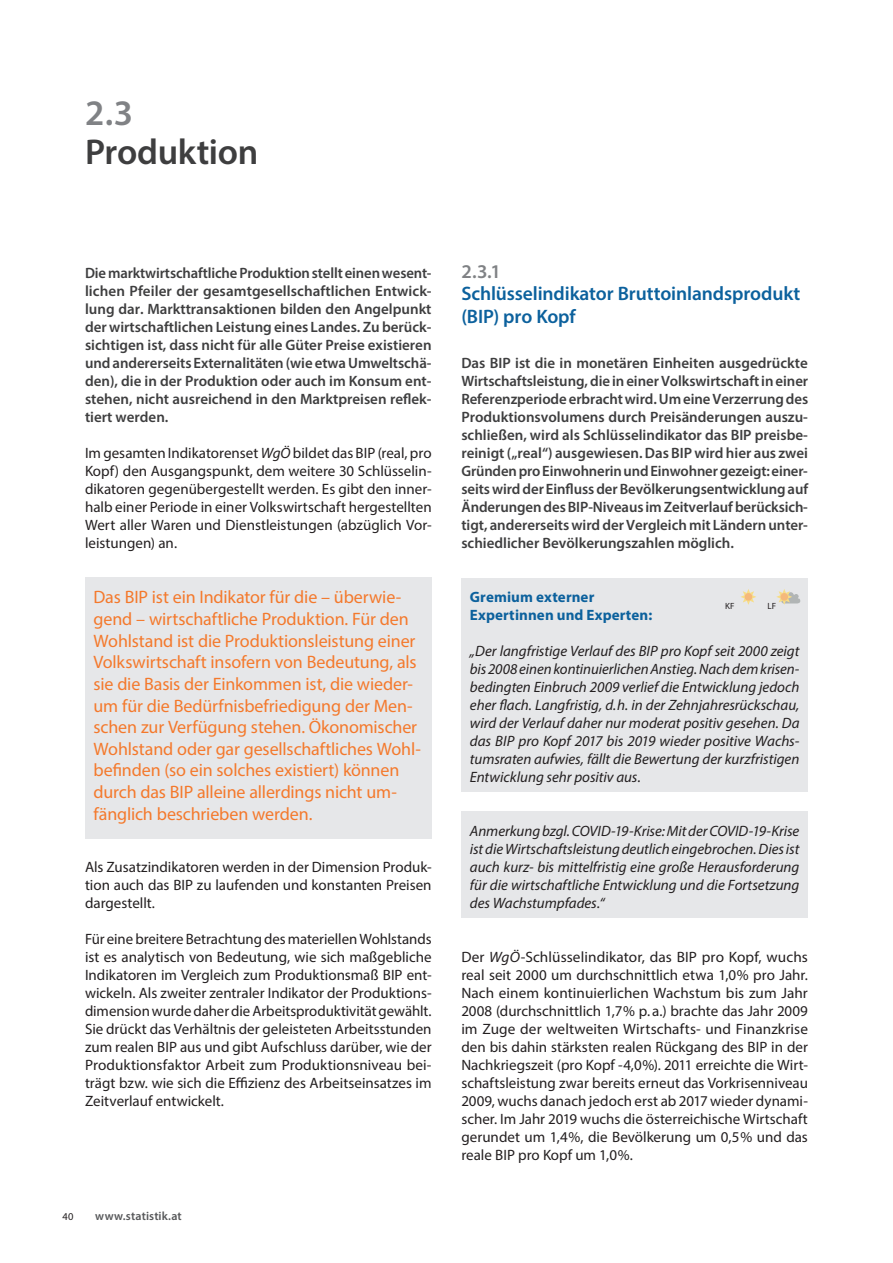
<style>
.page{position:relative;width:893px;height:1263px;background:#fff}
.page>*{position:absolute;margin:0;border:0;box-sizing:border-box;transform-origin:0 0}
.t1{font:600 36px/39px "Myriad Pro";letter-spacing:-.01em;color:#3e3e3f}
.t2{font:600 19.5px/22.5px "Myriad Pro";letter-spacing:-.005em;color:#0c619d}
.Highlight_Schmuckfar{font:18px/21.6px "Myriad Pro";letter-spacing:-.005em;color:#f4792c}
.Fließtext_10pt{font:15px/18px "Myriad Pro";color:#231f20;text-align:justify}
.Vorspann{font:600 15px/18px "Myriad Pro";color:#3e3e3f;text-align:justify}
.Box_Text{font:italic 15px/18px "Myriad Pro";color:#231f20;text-align:justify}
.Box_Überschrift{font:700 15px/18px "Myriad Pro";letter-spacing:.01em;color:#0c619d}
.t3{font:600 12px "Myriad Pro";letter-spacing:.01em;color:#57585a}
.t4{font:10.5px "Myriad Pro";color:#231f20}
.KF_und_LF{font:9px "Myriad Pro";color:#231f20}
.s1{color:#808285}
.s2{font-style:italic}
</style>
<div class="page">
<div style="left:85px;top:577px;width:347px;height:262px;background:#e6e7e9"></div>
<div style="left:461px;top:578px;width:347px;height:75px;background:#e6e7e9"></div>
<div style="left:461px;top:632px;width:347px;height:160px;background:#e6e7e9"></div>
<div style="left:461px;top:812px;width:347px;height:106px;background:#e6e7e9"></div>
<svg style="left:740px;top:589px;width:16px;height:16px"></svg>
<div style="left:745px;top:593px;width:7px;height:8px;background:#f5b97b;border-radius:50%"></div>
<svg style="left:776px;top:589px;width:24px;height:16px"></svg>
<div style="left:780px;top:593px;width:8px;height:8px;background:#f5b97b;border-radius:50%"></div>
<p class="t1" style="left:85px;top:92px;width:175px"><span class="s1">2.3<br></span>Produktion</p>
<p class="Vorspann" style="left:85px;top:263px;width:348px">Die marktwirtschaftliche Produktion stellt einen wesent‑ lichen Pfeiler der gesamtgesellschaftlichen Entwick‑ lung dar. Markttransaktionen bilden den Angelpunkt der wirtschaftlichen Leistung eines Landes. Zu berück‑ sichtigen ist, dass nicht für alle Güter Preise existieren und andererseits Externalitäten (wie etwa Umweltschä‑ den), die in der Produktion oder auch im Konsum ent‑ stehen, nicht ausreichend in den Marktpreisen reflek‑ tiert werden.</p>
<p class="Fließtext_10pt" style="left:85px;top:444px;width:348px">Im gesamten Indikatorenset <span class="s2">WgÖ</span> bildet das BIP (real, pro Kopf) den Ausgangspunkt, dem weitere 30 Schlüsselin&shy;dikatoren gegenübergestellt werden. Es gibt den inner&shy;halb einer Periode in einer Volkswirtschaft hergestellten Wert aller Waren und Dienstleistungen (abzüglich Vor&shy;leistungen) an.</p>
<p class="Highlight_Schmuckfar" style="left:94px;top:586px;width:329px">Das BIP ist ein Indikator für die – überwie&shy;gend – wirtschaftliche Produktion. Für den Wohlstand ist die Produktionsleistung einer Volkswirtschaft insofern von Bedeutung, als sie die Basis der Einkommen ist, die wieder&shy;um für die Bedürfnisbefriedigung der Men&shy;schen zur Verfügung stehen. Ökonomischer Wohlstand oder gar gesellschaftliches Wohl&shy;befinden (so ein solches existiert) können durch das BIP alleine allerdings nicht um&shy;fänglich beschrieben werden.</p>
<p class="Fließtext_10pt" style="left:85px;top:858px;width:348px">Als Zusatzindikatoren werden in der Dimension Produk&shy;tion auch das BIP zu laufenden und konstanten Preisen dargestellt.</p>
<p class="Fließtext_10pt" style="left:85px;top:930px;width:348px">Für eine breitere Betrachtung des materiellen Wohlstands ist es analytisch von Bedeutung, wie sich maßgebliche Indikatoren im Vergleich zum Produktionsmaß BIP ent&shy;wickeln. Als zweiter zentraler Indikator der Produktions&shy;dimension wurde daher die Arbeitsproduktivität gewählt.<br>Sie drückt das Verhältnis der geleisteten Arbeitsstunden zum realen BIP aus und gibt Aufschluss darüber, wie der Produktionsfaktor Arbeit zum Produktionsniveau bei&shy;trägt bzw. wie sich die Effizienz des Arbeitseinsatzes im Zeitverlauf entwickelt.</p>
<p class="t4" style="left:63px;top:1210px;width:13px">40</p>
<p class="t3" style="left:95px;top:1209px;width:88px">www.statistik.at</p>
<p class="t2" style="left:461px;top:260px;width:341px"><span class="s1">2.3.1<br></span>Schlüsselindikator Bruttoinlandsprodukt (BIP) pro Kopf</p>
<p class="Vorspann" style="left:461px;top:353px;width:348px">Das BIP ist die in monetären Einheiten ausgedrückte Wirtschaftsleistung, die in einer Volkswirtschaft in einer Referenzperiode erbracht wird. Um eine Verzerrung des Produktionsvolumens durch Preisänderungen auszu‑ schließen, wird als Schlüsselindikator das BIP preisbe‑ reinigt („real“) ausgewiesen. Das BIP wird hier aus zwei Gründen pro Einwohnerin und Einwohner gezeigt: einer‑ seits wird der Einfluss der Bevölkerungsentwicklung auf Änderungen des BIP-Niveaus im Zeitverlauf berücksich‑ tigt, andererseits wird der Vergleich mit Ländern unter‑ schiedlicher Bevölkerungszahlen möglich.</p>
<p class="Box_Überschrift" style="left:470px;top:587px;width:184px">Gremium externer<br>Expertinnen und Experten:</p>
<p class="Box_Text" style="left:470px;top:642px;width:331px">„Der langfristige Verlauf des BIP pro Kopf seit 2000 zeigt bis 2008 einen kontinuierlichen Anstieg. Nach dem krisen&shy;bedingten Einbruch 2 009 verlief die Entwicklung jedoch eher flach. Langfristig, d.h. in der Zehnjahresrückschau, wird der Verlauf daher nur moderat positiv gesehen. Da das BIP pro Kopf 2017 bis 2019 wieder positive Wachs&shy;tumsraten aufwies, fällt die Bewertung der kurzfristigen Entwicklung sehr positiv aus.</p>
<p class="KF_und_LF" style="left:725px;top:600px;width:11px">KF</p>
<p class="KF_und_LF" style="left:767px;top:600px;width:10px">LF</p>
<p class="Box_Text" style="left:470px;top:822px;width:331px">Anmerkung bzgl. COVID-19-Krise: Mit der COVID-19-Krise ist die Wirtschaftsleistung deutlich eingebrochen. Dies ist auch kurz- bis mittelfristig eine große Herausforderung für die wirtschaftliche Entwicklung und die Fortsetzung des Wachstumpfades.“</p>
<p class="Fließtext_10pt" style="left:461px;top:948px;width:348px">Der <span class="s2">WgÖ</span>-Schlüsselindikator, das BIP pro Kopf, wuchs real seit 2000 um durchschnittlich etwa 1,0% pro Jahr.<br>Nach einem kontinuierlichen Wachstum bis zum Jahr 2008 (durchschnittlich 1,7% p. a.) brachte das Jahr 2009 im Zuge der weltweiten Wirtschafts- und Finanzkrise den bis dahin stärksten realen Rückgang des BIP in der Nachkriegszeit (pro Kopf -4,0%). 2011 erreichte die Wirt&shy;schaftsleistung zwar bereits erneut das Vorkrisenniveau 2009, wuchs danach jedoch erst ab 2017 wieder dynami&shy;scher. Im Jahr 2019 wuchs die österreichische Wirtschaft gerundet um 1,4%, die Bevölkerung um 0,5% und das reale BIP pro Kopf um 1,0%.</p>
</div>
